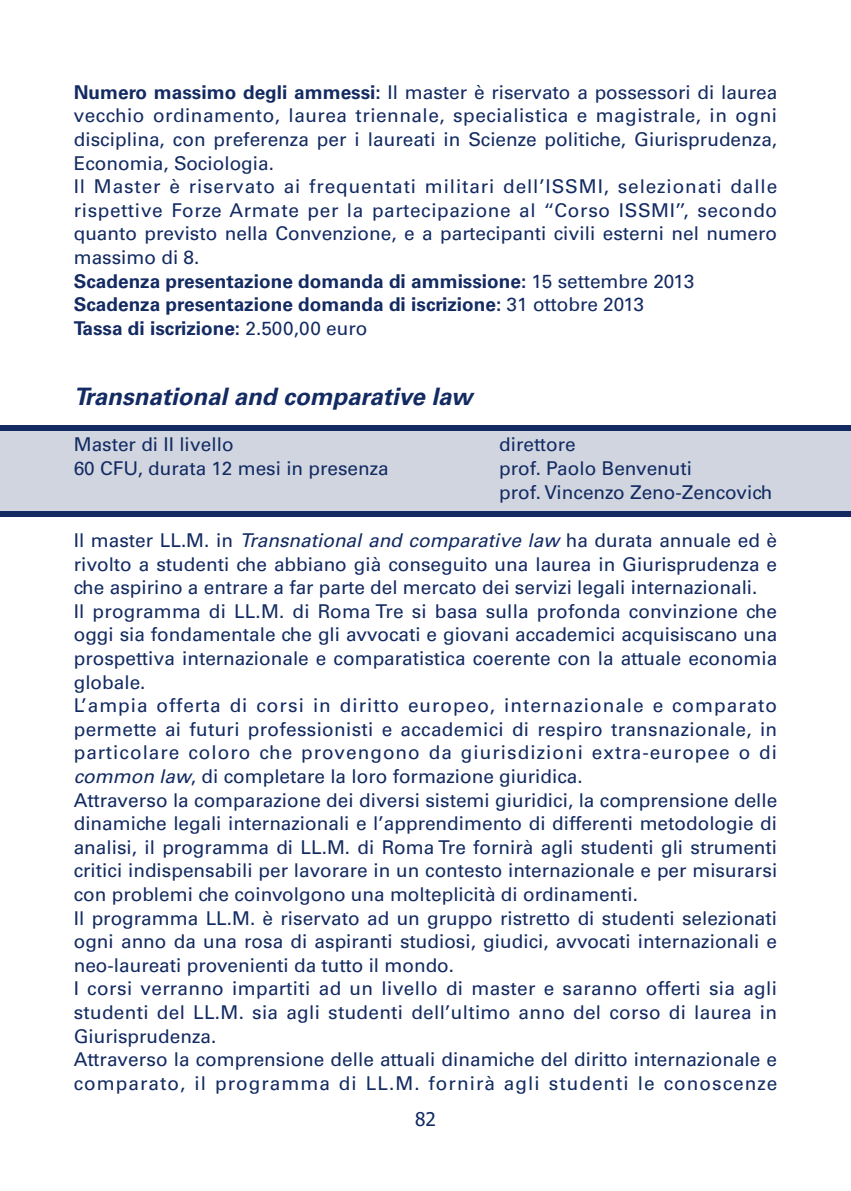
<style>
.page{position:relative;width:851px;height:1191px;background:#fff}
.page>*{position:absolute;margin:0;border:0;box-sizing:border-box;transform-origin:0 0}
.t1{font:italic 700 24px "Univers";color:#132b62}
.t2{font:19px/23.6px "Univers";color:#132b62}
.t3{font:19px "Tahoma";color:#132b62}
.s1{font-weight:700}
.s2{font-style:italic}
</style>
<div class="page">
<div style="left:0;top:425px;width:850px;height:88px;background:#d0d5e0"></div>
<div style="left:0;top:425px;width:850px;height:6px;background:#132b62"></div>
<div style="left:0;top:511px;width:850px;height:6px;background:#132b62"></div>
<p class="t2" style="left:74px;top:82px;width:705px"><span class="s1">Numero massimo degli ammessi:</span> Il master è riservato a possessori di laurea vecchio ordinamento, laurea triennale, specialistica e magistrale, in ogni disciplina, con preferenza per i laureati in Scienze politiche, Giurisprudenza, Economia, Sociologia.<br>Il Master è riservato ai frequentati militari dell’ISSMI, selezionati dalle rispettive Forze Armate per la partecipazione al ‘‘Corso ISSMI’’, secondo quanto previsto nella Convenzione, e a partecipanti civili esterni nel numero massimo di 8.<br><span class="s1">Scadenza presentazione domanda di ammissione:</span> 15 settembre 2013<br><span class="s1">Scadenza presentazione domanda di iscrizione:</span> 31 ottobre 2013<br><span class="s1">Tassa di iscrizione:</span> 2.500,00 euro</p>
<p class="t1" style="left:74px;top:387px;width:405px">Transnational and comparative law</p>
<p class="t2" style="left:74px;top:434px;width:161px">Master di II livello</p>
<p class="t2" style="left:499px;top:434px;width:78px">direttore</p>
<p class="t2" style="left:74px;top:458px;width:316px">60 CFU, durata 12 mesi in presenza</p>
<p class="t2" style="left:499px;top:458px;width:275px">prof. Paolo Benvenuti<br>prof. Vincenzo Zeno-Zencovich</p>
<p class="t2" style="left:74px;top:530px;width:705px">Il master LL.M. in <span class="s2">Transnational and comparative law</span> ha durata annuale ed è rivolto a studenti che abbiano già conseguito una laurea in Giurisprudenza e che aspirino a entrare a far parte del mercato dei servizi legali internazionali.<br>Il programma di LL.M. di Roma Tre si basa sulla profonda convinzione che oggi sia fondamentale che gli avvocati e giovani accademici acquisiscano una prospettiva internazionale e comparatistica coerente con la attuale economia globale.<br>L’ampia offerta di corsi in diritto europeo, internazionale e comparato permette ai futuri professionisti e accademici di respiro transnazionale, in particolare coloro che provengono da giurisdizioni extra-europee o di <span class="s2">common law</span>, di completare la loro formazione giuridica.<br>Attraverso la comparazione dei diversi sistemi giuridici, la comprensione delle dinamiche legali internazionali e l’apprendimento di differenti metodologie di analisi, il programma di LL.M. di Roma Tre fornirà agli studenti gli strumenti critici indispensabili per lavorare in un contesto internazionale e per misurarsi con problemi che coinvolgono una molteplicità di ordinamenti.<br>Il programma LL.M. è riservato ad un gruppo ristretto di studenti selezionati ogni anno da una rosa di aspiranti studiosi, giudici, avvocati internazionali e neo-laureati provenienti da tutto il mondo.<br>I corsi verranno impartiti ad un livello di master e saranno offerti sia agli studenti del LL.M. sia agli studenti dell’ultimo anno del corso di laurea in Giurisprudenza.<br>Attraverso la comprensione delle attuali dinamiche del diritto internazionale e comparato, il programma di LL.M. fornirà agli studenti le conoscenze</p>
<p class="t3" style="left:415px;top:1108px;width:22px">82</p>
</div>
